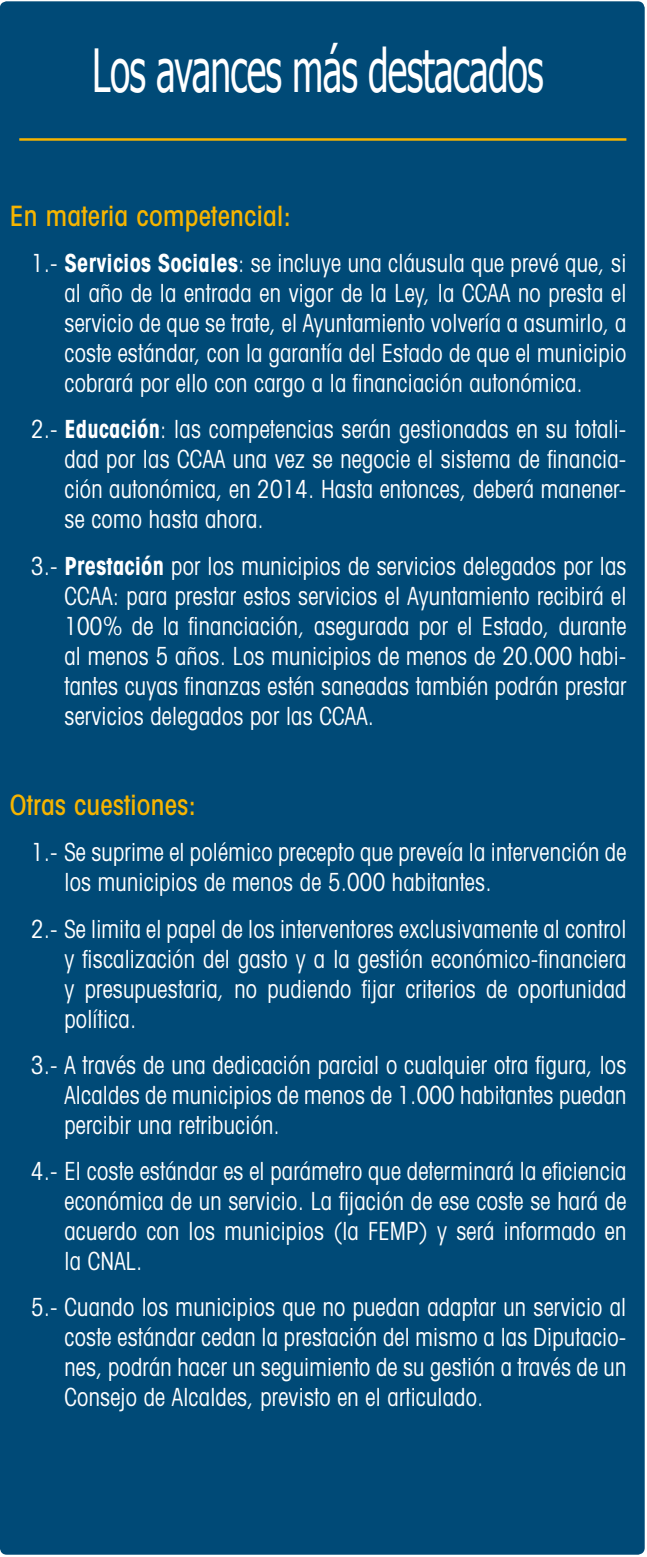
<style>
.page{position:relative;width:647px;height:1557px;background:#fff}
.page>*{position:absolute;margin:0;border:0;box-sizing:border-box;transform-origin:0 0}
.t1{font:59.5px "Tahoma";letter-spacing:-.02em;color:#fff;scale:.63 1}
.t2{font:500 condensed 28px "Avant Garde";letter-spacing:.01em;color:#f6b400}
.t3{font:condensed 25px/30px "Avant Garde";letter-spacing:.01em;color:#fff;text-align:justify;scale:.9 1}
.s1{font-weight:700}
</style>
<div class="page">
<div style="left:0;top:1px;width:645px;height:1553px;background:#004a77;border-radius:7px"></div>
<hr style="left:19px;top:138px;width:607px;height:3px;background:#f6b400">
<h1 class="t1" style="left:92px;top:30px;width:718px">Los avances más destacados</h1>
<p class="t2" style="left:10px;top:198px;width:283px">En materia competencial:</p>
<p class="t3" style="left:64px;top:248px;width:626px;text-indent:-33px">1.- <span class="s1">Servicios Sociales</span>: se incluye una cláusula que prevé que, si al año de la entrada en vigor de la Ley, la CCAA no presta el servicio de que se trate, el Ayuntamiento volvería a asumirlo, a coste estándar, con la garantía del Estado de que el municipio cobrará por ello con cargo a la financiación autonómica.</p>
<p class="t3" style="left:64px;top:414px;width:626px;text-indent:-33px">2.- <span class="s1">Educación</span>: las competencias serán gestionadas en su totali&shy;dad por las CCAA una vez se negocie el sistema de financia&shy;ción autonómica, en 2014. Hasta entonces, deberá manener&shy;se como hasta ahora.</p>
<p class="t3" style="left:64px;top:550px;width:626px;text-indent:-33px">3.- <span class="s1">Prestación</span> por los municipios de servicios delegados por las CCAA: para prestar estos servicios el Ayuntamiento recibirá el 100% de la financiación, asegurada por el Estado, durante al menos 5 años. Los municipios de menos de 20.000 habi&shy;tantes cuyas finanzas estén saneadas también podrán prestar servicios delegados por las CCAA.</p>
<p class="t2" style="left:10px;top:787px;width:188px">Otras cuestiones:</p>
<p class="t3" style="left:64px;top:837px;width:626px;text-indent:-33px">1.- Se suprime el polémico precepto que preveía la intervención de los municipios de menos de 5.000 habitantes.</p>
<p class="t3" style="left:64px;top:913px;width:626px;text-indent:-33px">2.- Se limita el papel de los interventores exclusivamente al control y fiscalización del gasto y a la gestión económico-financiera y presupuestaria, no pudiendo fijar criterios de oportunidad política.</p>
<p class="t3" style="left:64px;top:1049px;width:626px;text-indent:-33px">3.- A través de una dedicación parcial o cualquier otra figura, los Alcaldes de municipios de menos de 1.000 habitantes puedan percibir una retribución.</p>
<p class="t3" style="left:64px;top:1155px;width:626px;text-indent:-33px">4.- El coste estándar es el parámetro que determinará la eficiencia económica de un servicio. La fijación de ese coste se hará de acuerdo con los municipios (la FEMP) y será informado en la CNAL.</p>
<p class="t3" style="left:64px;top:1292px;width:626px;text-indent:-33px">5.- Cuando los municipios que no puedan adaptar un servicio al coste estándar cedan la prestación del mismo a las Diputacio&shy;nes, podrán hacer un seguimiento de su gestión a través de un Consejo de Alcaldes, previsto en el articulado.</p>
</div>
